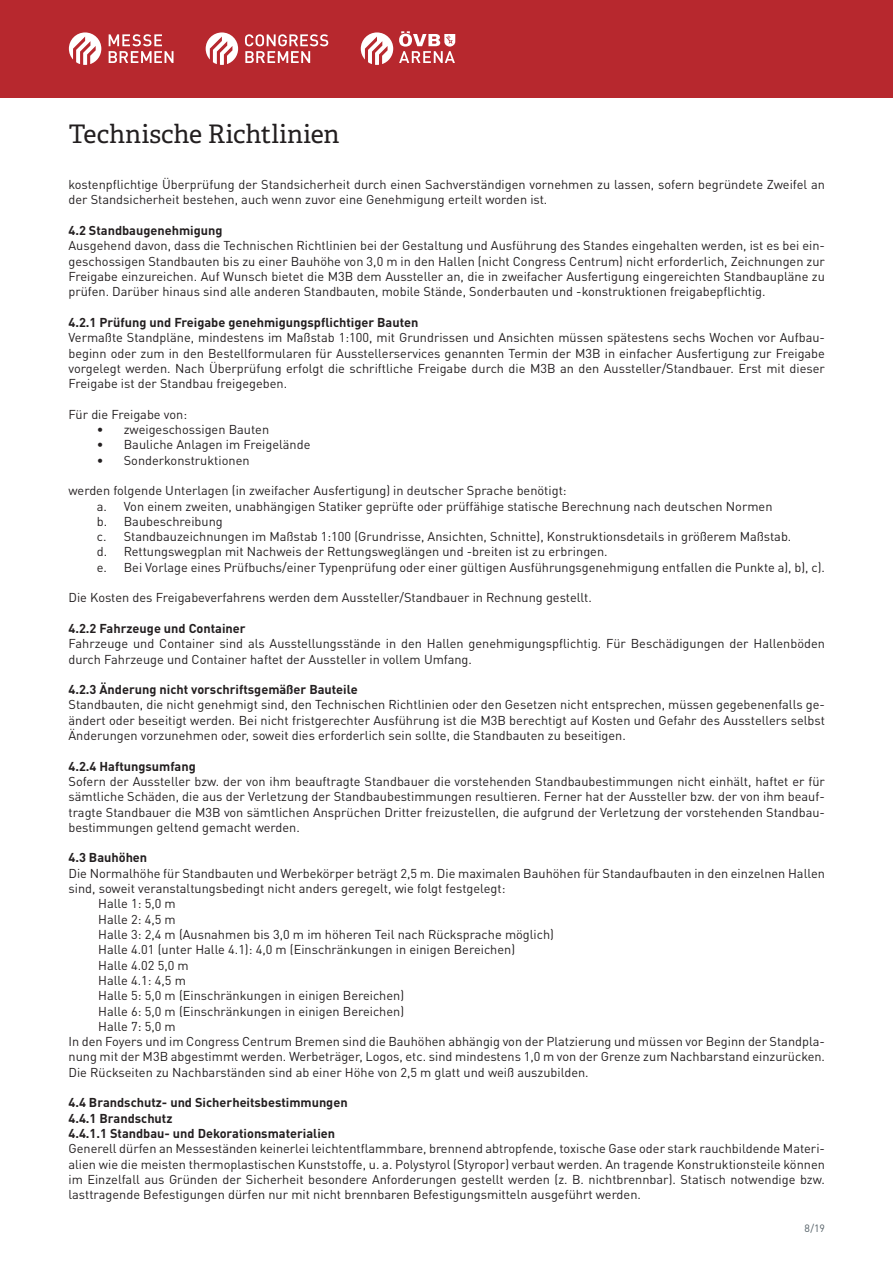
<style>
.page{position:relative;width:893px;height:1263px;background:#fff}
.page>*{position:absolute;margin:0;border:0;box-sizing:border-box;transform-origin:0 0}
.t1{font:25.5px "Adelle";color:#231f20}
.t2{font:12.75px/15.3px "DINOT";color:#231f20;text-align:justify}
.t3{font:700 12.75px/15.3px "DINOT";color:#231f20}
.t4{font:10.5px "DINOT";color:#525e65}
</style>
<div class="page">
<div style="left:0;top:0;width:893px;height:97px;background:#b7282e"></div>
<svg style="left:69px;top:32px;width:32px;height:33px"></svg>
<svg style="left:109px;top:34px;width:64px;height:29px"></svg>
<svg style="left:206px;top:32px;width:32px;height:33px"></svg>
<svg style="left:245px;top:34px;width:83px;height:29px"></svg>
<svg style="left:361px;top:32px;width:32px;height:33px"></svg>
<svg style="left:399px;top:31px;width:56px;height:32px"></svg>
<h1 class="t1" style="left:69px;top:119px;width:272px">Technische Richtlinien</h1>
<p class="t2" style="left:68px;top:177px;width:758px">kostenpflichtige Überprüfung der Standsicherheit durch einen Sachverständigen vornehmen zu lassen, sofern begründete Zweifel an der Standsicherheit bestehen, auch wenn zuvor eine Genehmigung erteilt worden ist.</p>
<p class="t3" style="left:68px;top:222px;width:156px">4.2 Standbaugenehmigung</p>
<p class="t2" style="left:68px;top:238px;width:758px">Ausgehend davon, dass die Technischen Richtlinien bei der Gestaltung und Ausführung des Standes eingehalten werden, ist es bei ein&shy;geschossigen Standbauten bis zu einer Bauhöhe von 3,0 m in den Hallen (nicht Congress Centrum) nicht erforderlich, Zeichnungen zur Freigabe einzureichen. Auf Wunsch bietet die M3B dem Aussteller an, die in zweifacher Ausfertigung eingereichten Standbaupläne zu prüfen. Darüber hinaus sind alle anderen Standbauten, mobile Stände, Sonderbauten und -konstruktionen freigabepflichtig.</p>
<p class="t3" style="left:68px;top:314px;width:351px">4.2.1 Prüfung und Freigabe genehmigungspflichtiger Bauten</p>
<p class="t2" style="left:68px;top:330px;width:758px">Vermaßte Standpläne, mindestens im Maßstab 1:100, mit Grundrissen und Ansichten müssen spätestens sechs Wochen vor Aufbau&shy;beginn oder zum in den Bestellformularen für Ausstellerservices genannten Termin der M3B in einfacher Ausfertigung zur Freigabe vorgelegt werden. Nach Überprüfung erfolgt die schriftliche Freigabe durch die M3B an den Aussteller/Standbauer. Erst mit dieser Freigabe ist der Standbau freigegeben.</p>
<p class="t2" style="left:68px;top:406px;width:120px">Für die Freigabe von:</p>
<p class="t2" style="left:97px;top:422px;width:174px">• zweigeschossigen Bauten</p>
<p class="t2" style="left:97px;top:437px;width:215px">• Bauliche Anlagen im Freigelände</p>
<p class="t2" style="left:97px;top:452px;width:154px">• Sonderkonstruktionen</p>
<p class="t2" style="left:97px;top:483px;width:730px;text-align:left;text-indent:-28px">werden folgende Unterlagen (in zweifacher Ausfertigung) in deutscher Sprache benötigt:<br>a. Von einem zweiten, unabhängigen Statiker geprüfte oder prüffähige statische Berechnung nach deutschen Normen<br>b. Baubeschreibung<br>c. Standbauzeichnungen im Maßstab 1:100 (Grundrisse, Ansichten, Schnitte), Konstruktionsdetails in größerem Maßstab.<br>d. Rettungswegplan mit Nachweis der Rettungsweglängen und -breiten ist zu erbringen.<br>e. Bei Vorlage eines Prüfbuchs/einer Typenprüfung oder einer gültigen Ausführungsgenehmigung entfallen die Punkte a), b), c).</p>
<p class="t2" style="left:69px;top:590px;width:525px">Die Kosten des Freigabeverfahrens werden dem Aussteller/Standbauer in Rechnung gestellt.</p>
<p class="t3" style="left:69px;top:620px;width:179px">4.2.2 Fahrzeuge und Container</p>
<p class="t2" style="left:69px;top:636px;width:758px">Fahrzeuge und Container sind als Ausstellungsstände in den Hallen genehmigungspflichtig. Für Beschädigungen der Hallenböden durch Fahrzeuge und Container haftet der Aussteller in vollem Umfang.</p>
<p class="t3" style="left:69px;top:681px;width:291px">4.2.3 Änderung nicht vorschriftsgemäßer Bauteile</p>
<p class="t2" style="left:69px;top:697px;width:758px">Standbauten, die nicht genehmigt sind, den Technischen Richtlinien oder den Gesetzen nicht entsprechen, müssen gegebenenfalls ge&shy;ändert oder beseitigt werden. Bei nicht fristgerechter Ausführung ist die M3B berechtigt auf Kosten und Gefahr des Ausstellers selbst Änderungen vorzunehmen oder, soweit dies erforderlich sein sollte, die Standbauten zu beseitigen.</p>
<p class="t3" style="left:69px;top:758px;width:129px">4.2.4 Haftungsumfang</p>
<p class="t2" style="left:69px;top:773px;width:758px">Sofern der Aussteller bzw. der von ihm beauftragte Standbauer die vorstehenden Standbaubestimmungen nicht einhält, haftet er für sämtliche Schäden, die aus der Verletzung der Standbaubestimmungen resultieren. Ferner hat der Aussteller bzw. der von ihm beauf&shy;tragte Standbauer die M3B von sämtlichen Ansprüchen Dritter freizustellen, die aufgrund der Verletzung der vorstehenden Standbau&shy;bestimmungen geltend gemacht werden.</p>
<p class="t3" style="left:69px;top:850px;width:80px">4.3 Bauhöhen</p>
<p class="t2" style="left:69px;top:865px;width:758px">Die Normalhöhe für Standbauten und Werbekörper beträgt 2,5 m. Die maximalen Bauhöhen für Standaufbauten in den einzelnen Hallen</p>
<p class="t2" style="left:69px;top:881px;width:439px">sind, soweit veranstaltungsbedingt nicht anders geregelt, wie folgt festgelegt:</p>
<p class="t2" style="left:98px;top:896px;width:79px">Halle 1: 5,0 m</p>
<p class="t2" style="left:98px;top:911px;width:79px">Halle 2: 4,5 m</p>
<p class="t2" style="left:98px;top:926px;width:457px">Halle 3: 2,4 m (Ausnahmen bis 3,0 m im höheren Teil nach Rücksprache möglich)</p>
<p class="t2" style="left:98px;top:942px;width:418px">Halle 4.01 (unter Halle 4.1): 4,0 m (Einschränkungen in einigen Bereichen)</p>
<p class="t2" style="left:98px;top:957px;width:92px">Halle 4.02 5,0 m</p>
<p class="t2" style="left:98px;top:972px;width:89px">Halle 4.1: 4,5 m</p>
<p class="t2" style="left:98px;top:988px;width:307px">Halle 5: 5,0 m (Einschränkungen in einigen Bereichen)</p>
<p class="t2" style="left:98px;top:1003px;width:307px">Halle 6: 5,0 m (Einschränkungen in einigen Bereichen)</p>
<p class="t2" style="left:98px;top:1018px;width:79px">Halle 7: 5,0 m</p>
<p class="t2" style="left:69px;top:1034px;width:758px">In den Foyers und im Congress Centrum Bremen sind die Bauhöhen abhängig von der Platzierung und müssen vor Beginn der Standpla-</p>
<p class="t2" style="left:69px;top:1049px;width:758px">nung mit der M3B abgestimmt werden. Werbeträger, Logos, etc. sind mindestens 1,0 m von der Grenze zum Nachbarstand einzurücken.</p>
<p class="t2" style="left:69px;top:1064px;width:522px">Die Rückseiten zu Nachbarständen sind ab einer Höhe von 2,5 m glatt und weiß auszubilden.</p>
<p class="t3" style="left:69px;top:1095px;width:281px">4.4 Brandschutz- und Sicherheitsbestimmungen<br>4.4.1 Brandschutz<br>4.4.1.1 Standbau- und Dekorationsmaterialien</p>
<p class="t2" style="left:69px;top:1141px;width:758px">Generell dürfen an Messeständen keinerlei leichtentflammbare, brennend abtropfende, toxische Gase oder stark rauchbildende Materi&shy;alien wie die meisten thermoplastischen Kunststoffe, u. a. Polystyrol (Styropor) verbaut werden. An tragende Konstruktionsteile können im Einzelfall aus Gründen der Sicherheit besondere Anforderungen gestellt werden (z. B. nichtbrennbar). Statisch notwendige bzw. lasttragende Befestigungen dürfen nur mit nicht brennbaren Befestigungsmitteln ausgeführt werden.</p>
<p class="t4" style="left:804px;top:1221px;width:22px">8/19</p>
</div>
